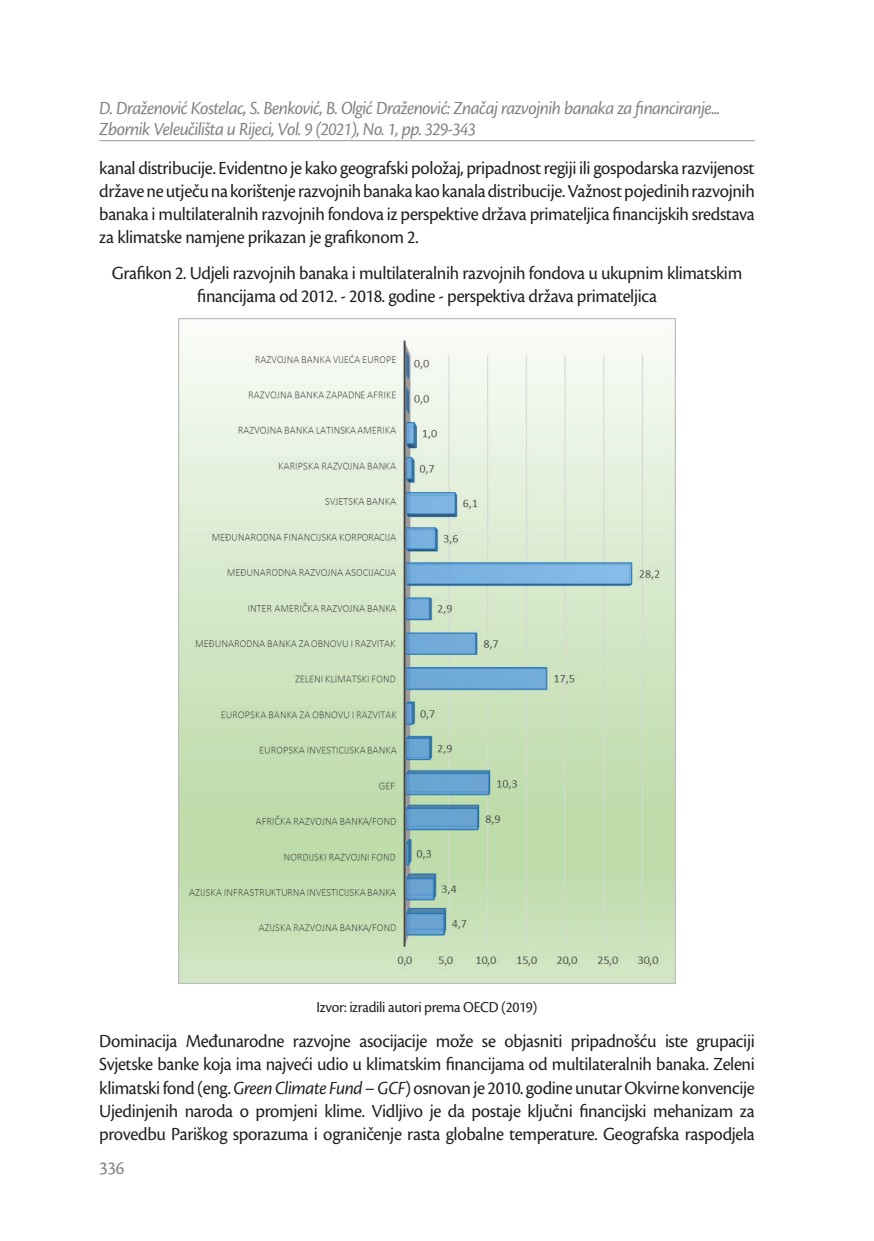
<style>
.page{position:relative;width:874px;height:1241px;background:#fff}
.page>*{position:absolute;margin:0;border:0;box-sizing:border-box;transform-origin:0 0}
.Običan_tekst{font:19.25px/23.1px "Cronos Pro";letter-spacing:-.02em;color:#231f20;text-align:justify;scale:.96 1}
.t1{font:italic 19.25px/21px "Cronos Pro";letter-spacing:-.035em;color:#808285;scale:.96 1}
.Opis_slike{font:19.25px/23.1px "Cronos Pro";letter-spacing:-.02em;color:#231f20;text-align:center;scale:.96 1}
.t2{font:19.25px "Cronos Pro";color:#808285;scale:.96 1}
.Izvor{font:15.75px "Cronos Pro";letter-spacing:-.02em;color:#231f20;scale:.96 1}
.s1{font-style:italic}
</style>
<div class="page">
<hr style="left:99px;top:140px;width:655px;height:1px;background:#939598">
<img style="left:178px;top:318px;width:497px;height:665px">
<p class="t1" style="left:99px;top:98px;width:647px">D. Draženović Kostelac, S. Benković, B. Olgić Draženović: Značaj razvojnih banaka za financiranje...<br>Zbornik Veleučilišta u Rijeci, Vol. 9 (2021), No. 1, pp. 329-343</p>
<p class="Običan_tekst" style="left:99px;top:156px;width:684px">kanal distribucije. Evidentno je kako geografski položaj, pripadnost regiji ili gospodarska razvijenost države ne utječu na korištenje razvojnih banaka kao kanala distribucije. Važnost pojedinih razvojnih banaka i multilateralnih razvojnih fondova iz perspektive država primateljica financijskih sredstava za klimatske namjene prikazan je grafikonom 2.</p>
<p class="Opis_slike" style="left:112px;top:261px;width:658px">Grafikon 2. Udjeli razvojnih banaka i multilateralnih razvojnih fondova u ukupnim klimatskim financijama od 2012. - 2018. godine - perspektiva država primateljica</p>
<p class="Izvor" style="left:316px;top:997px;width:231px">Izvor: izradili autori prema OECD (2019)</p>
<p class="Običan_tekst" style="left:99px;top:1029px;width:684px">Dominacija Međunarodne razvojne asocijacije može se objasniti pripadnošću iste grupaciji Svjetske banke koja ima najveći udio u klimatskim financijama od multilateralnih banaka. Zeleni klimatski fond (eng. <span class="s1">Green Climate Fund – GCF</span>) osnovan je 2010. godine unutar Okvirne konvencije Ujedinjenih naroda o promjeni klime. Vidljivo je da postaje ključni financijski mehanizam za provedbu Pariškog sporazuma i ograničenje rasta globalne temperature. Geografska raspodjela</p>
<p class="t2" style="left:99px;top:1156px;width:27px">336</p>
</div>
